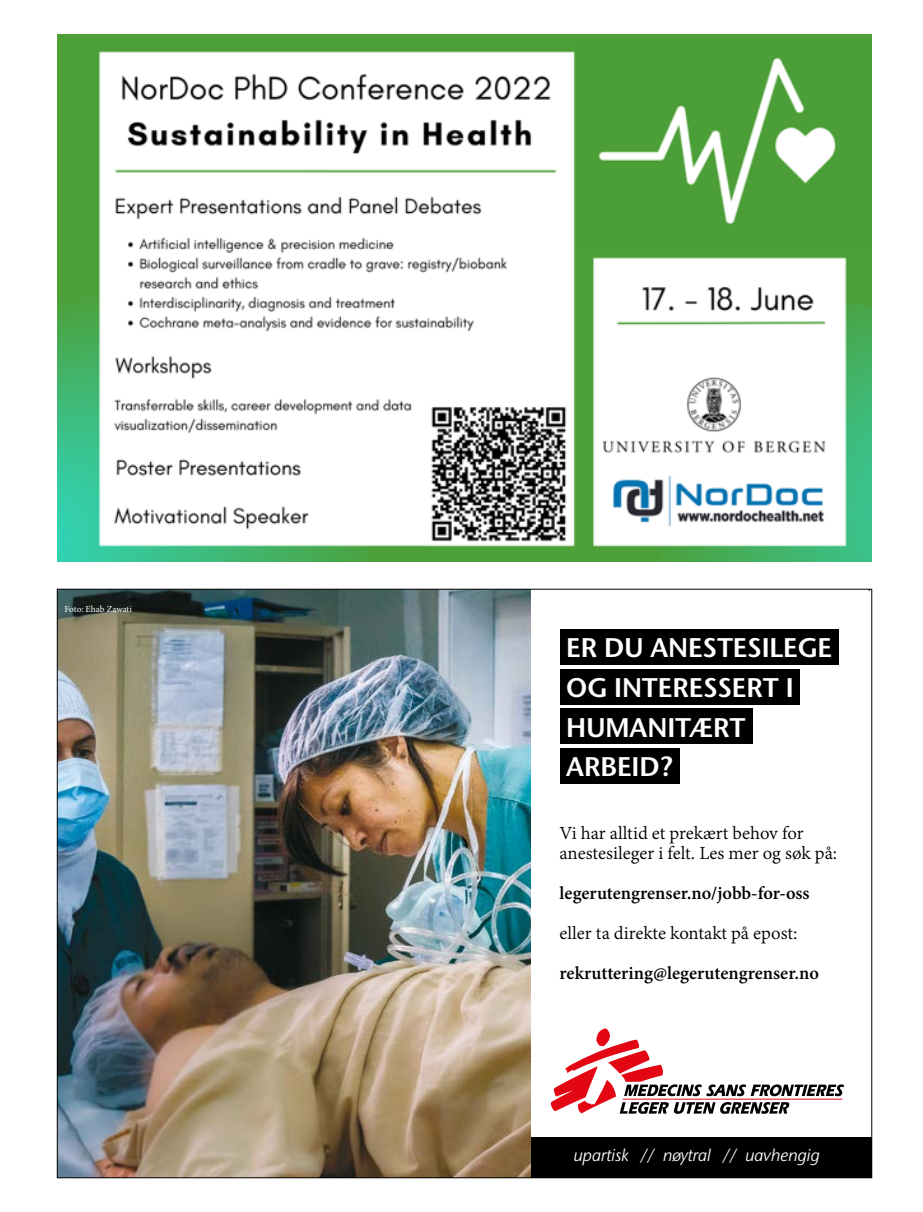
<style>
.page{position:relative;width:923px;height:1212px;background:#fff}
.page>*{position:absolute;margin:0;border:0;box-sizing:border-box;transform-origin:0 0}
.t1{font:600 26.85px/39.8px "Stone Sans IIITC Std";color:#fff}
.t2{font:20.1px/20.1px "Adobe Devanagari";color:#000}
.t3{font:700 20.1px "Adobe Devanagari";color:#000}
.t4{font:italic 16.95px "Stone Sans IIITC Std";color:#fff}
.t5{font:9.3px "Minion Pro";letter-spacing:-.005em;color:#fff}
</style>
<div class="page">
<img style="left:57px;top:34px;width:815px;height:527px">
<div style="left:496px;top:1137px;width:375px;height:41px;background:#000"></div>
<img style="left:59px;top:591px;width:472px;height:585px">
<div style="left:560px;top:629px;width:278px;height:36px;background:#000"></div>
<div style="left:560px;top:669px;width:239px;height:36px;background:#000"></div>
<div style="left:560px;top:708px;width:192px;height:36px;background:#000"></div>
<div style="left:560px;top:748px;width:119px;height:35px;background:#000"></div>
<svg style="left:551px;top:1028px;width:293px;height:86px"></svg>
<p class="t5" style="left:65px;top:603px;width:69px">Foto: Ehab Zawati</p>
<h1 class="t1" style="left:566px;top:627px;width:267px">ER DU ANESTESILEGE<br>OG INTERESSERT I<br>HUMANITÆRT<br>ARBEID?</h1>
<p class="t2" style="left:559px;top:824px;width:279px">Vi har alltid et prekært behov for anestesileger i felt. Les mer og søk på:</p>
<p class="t3" style="left:559px;top:881px;width:252px">legerutengrenser.no/jobb-for-oss</p>
<p class="t2" style="left:559px;top:925px;width:239px">eller ta direkte kontakt på epost:</p>
<p class="t3" style="left:559px;top:962px;width:261px">rekruttering@legerutengrenser.no</p>
<p class="t4" style="left:573px;top:1145px;width:248px">upartisk // nøytral // uavhengig</p>
</div>
